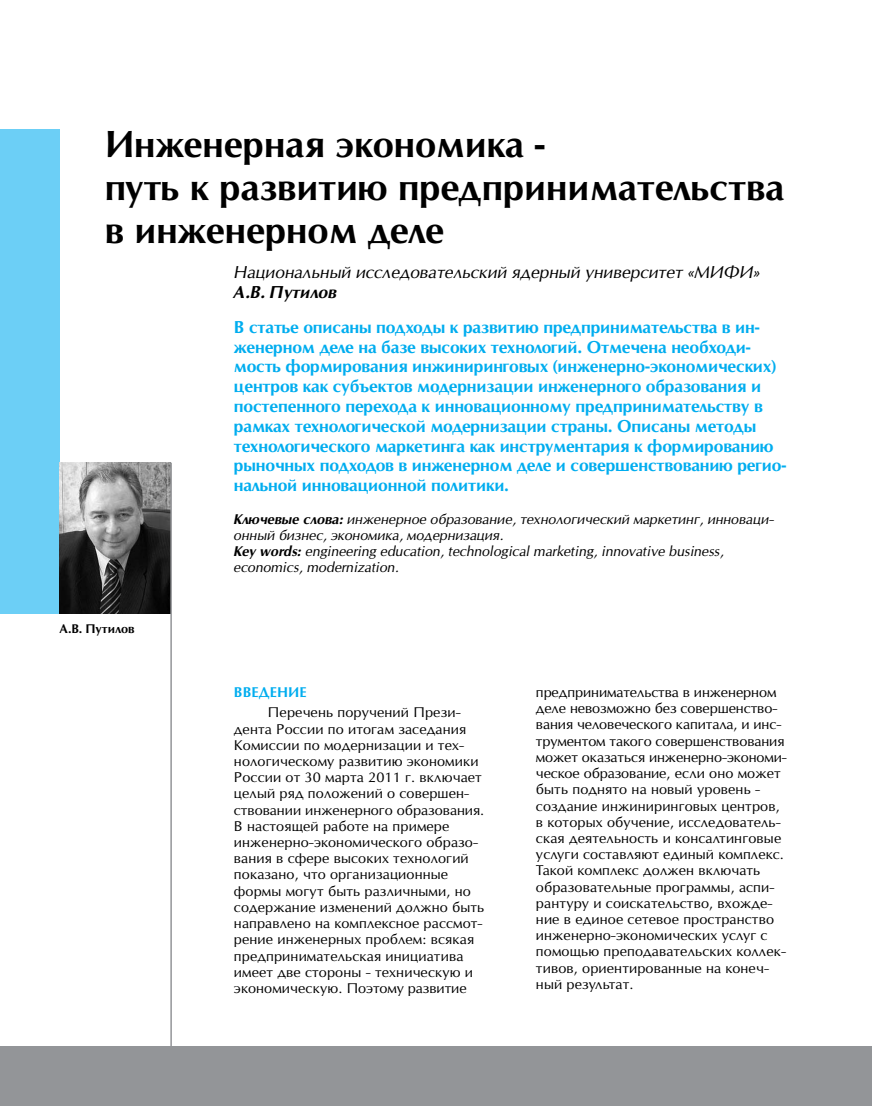
<style>
.page{position:relative;width:872px;height:1106px;background:#fff}
.page>*{position:absolute;margin:0;border:0;box-sizing:border-box;transform-origin:0 0}
.t1{font:700 36px/43.2px "Opium New";color:#000}
.t2{font:700 16.5px/19.8px "Opium New";letter-spacing:-.01em;color:#00adef}
.t3{font:italic 16.5px "Opium New";color:#000}
.t4{font:italic 700 16.5px "Opium New";color:#000}
.t5{font:13.5px/16.2px "Opium New";letter-spacing:.01em;color:#000}
.t6{font:italic 13.5px/16.2px "Opium New";color:#000}
.t7{font:700 13.5px "Opium New";color:#00adef}
.t8{font:700 12px "Opium New";color:#000}
.s1{font-weight:700}
</style>
<div class="page">
<div style="left:0;top:1046px;width:872px;height:60px;background:#939598"></div>
<div style="left:0;top:129px;width:60px;height:484px;background:#6ccff6"></div>
<img style="left:60px;top:462px;width:110px;height:151px">
<hr style="left:170px;top:463px;width:2px;height:583px;background:#939598">
<h1 class="t1" style="left:105px;top:123px;width:681px">И нженерная экономика -<br>путь к развитию предпринимательства в инженерном деле</h1>
<p class="t8" style="left:60px;top:621px;width:76px">А.В. Путилов</p>
<p class="t3" style="left:234px;top:262px;width:527px">Национальный исследовательский ядерный университет «МИФИ»</p>
<p class="t4" style="left:234px;top:282px;width:104px">А.В. Путилов</p>
<p class="t2" style="left:234px;top:317px;width:554px">В статье описаны подходы к развитию предпринимательства в ин&shy;женерном деле на базе высоких технологий. Отмечена необходи&shy;мость формирования инжиниринговых (инженерно-экономических) центров как субъектов модернизации инженерного образования и постепенного перехода к инновационному предпринимательству в рамках технологической модернизации страны. Описаны методы технологического маркетинга как инструментария к формированию рыночных подходов в инженерном деле и совершенствованию регио&shy;нальной инновационной политики.</p>
<p class="t6" style="left:234px;top:510px;width:541px"><span class="s1">Ключевые слова:</span> инженерное образование, технологический маркетинг, инноваци&shy;онный бизнес, экономика, модернизация.<br><span class="s1">Key words:</span> engineering education, technological marketing, innovative business, economics, modernization.</p>
<p class="t7" style="left:234px;top:684px;width:9px">ВВЕ</p>
<p class="t7" style="left:259px;top:684px;width:39px">ДЕНИЕ</p>
<p class="t5" style="left:234px;top:704px;width:252px;text-indent:34px">Перечень поручений Прези&shy;дента России по итогам заседания Комиссии по модернизации и тех&shy;нологическому развитию экономики России от 3 0 марта 2011 г. включает целый ряд положений о совершен&shy;ствовании инженерного образования.<br>В настоящей работе на примере инженерно-экономического образо&shy;вания в сфере высоких технологий показано, что организационные формы могут быть различными, но содержание изменений должно быть направлено на комплексное рассмот&shy;рение инженерных проблем: всякая предпринимательская инициатива имеет две стороны - техническую и экономическую. Поэтому развитие</p>
<p class="t5" style="left:536px;top:684px;width:252px">предпринимательства в инженерном деле невозможно без совершенство&shy;вания человеческого капитала, и инс&shy;трументом такого совершенствования может оказаться инженерно-экономи&shy;ческое образование, если оно может быть поднято на новый уровень - создание инжиниринговых центров, в которых обучение, исследователь&shy;ская деятельность и консалтинговые услуги составляют единый комплекс.<br>Такой комплекс должен включать образовательные программы, аспи&shy;рантуру и соискательство, вхожде&shy;ние в единое сетевое пространство инженерно-экономических услуг с помощью преподавательских коллек&shy;тивов, ориентированные на конеч&shy;ный результат.</p>
</div>
